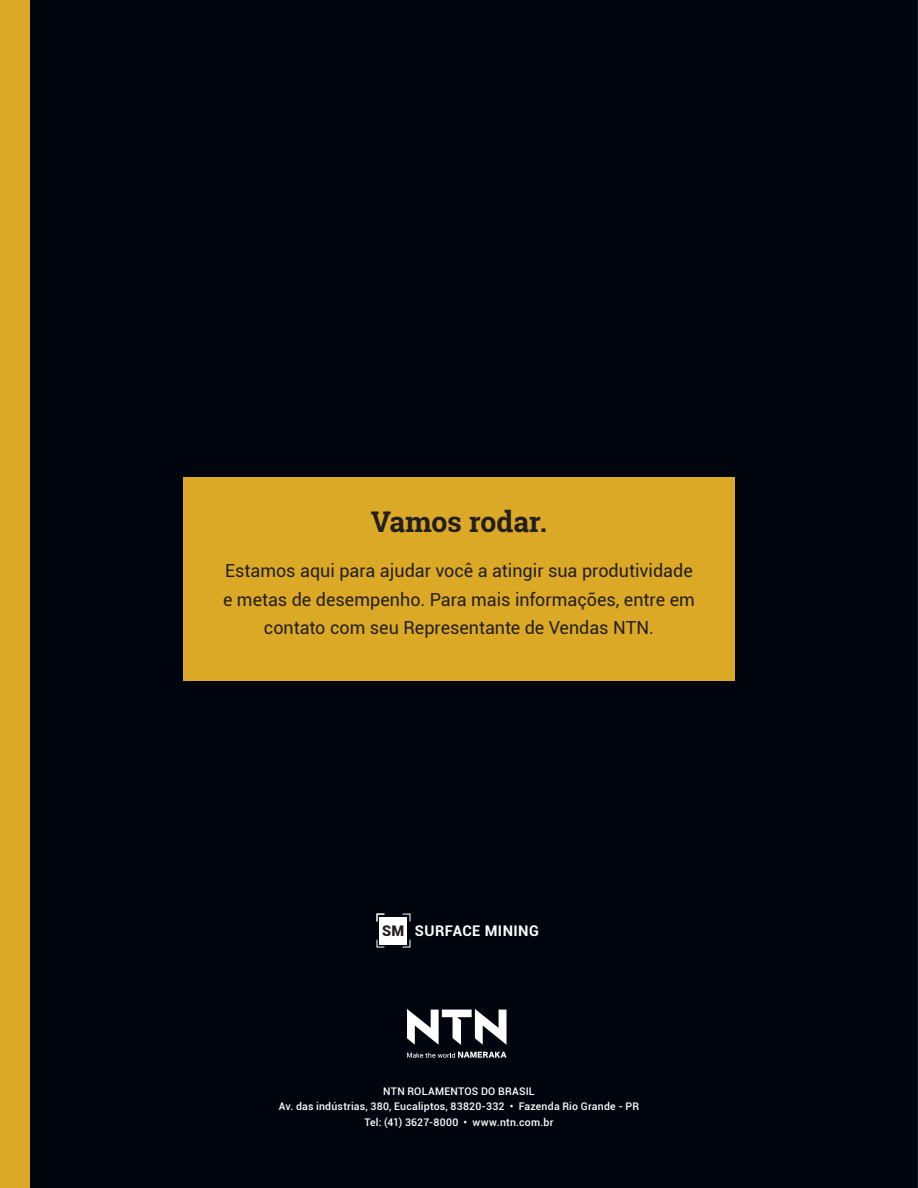
<style>
.page{position:relative;width:918px;height:1188px;background:#fff}
.page>*{position:absolute;margin:0;border:0;box-sizing:border-box;transform-origin:0 0}
.t1{font:700 28.5px "Roboto Slab";letter-spacing:-.005em;color:#231f20}
.t2{font:18px/28.5px "Roboto";color:#231f20;text-align:center}
.t3{font:700 14.7px "Roboto";letter-spacing:.03em;color:#fff}
.t4{font:500 10.5px/15.6px "Roboto";letter-spacing:.02em;color:#fff;text-align:center}
.s1{font-weight:900;color:#231f20}
</style>
<div class="page">
<div style="left:30px;top:0;width:888px;height:1188px;background:#01060e"></div>
<svg style="left:407px;top:1009px;width:100px;height:36px"></svg>
<svg style="left:407px;top:1052px;width:99px;height:6px"></svg>
<div style="left:0;top:0;width:30px;height:1188px;background:#dba926"></div>
<div style="left:380px;top:917px;width:27px;height:27px;background:#fff"></div>
<svg style="left:376px;top:913px;width:9px;height:9px"></svg>
<svg style="left:402px;top:913px;width:9px;height:9px"></svg>
<svg style="left:376px;top:939px;width:9px;height:9px"></svg>
<svg style="left:402px;top:939px;width:9px;height:9px"></svg>
<div style="left:183px;top:477px;width:552px;height:204px;background:#dba926"></div>
<h1 class="t1" style="left:371px;top:503px;width:178px">Vamos rodar.</h1>
<p class="t2" style="left:223px;top:556px;width:473px">Estamos aqui para ajudar você a atingir sua produtividade e metas de desempenho. Para mais informações, entre em contato com seu Representante de Vendas NTN.</p>
<p class="t3" style="left:382px;top:920px;width:158px"><span class="s1">SM</span> SURFACE MINING</p>
<p class="t4" style="left:279px;top:1083px;width:362px">NTN ROLAMENTOS DO BRASIL<br>Av. das indústrias, 380, Eucaliptos, 83820-332 • Fazenda Rio Grande - PR<br>Tel: (41) 3627-8000 • www.ntn.com.br</p>
</div>
